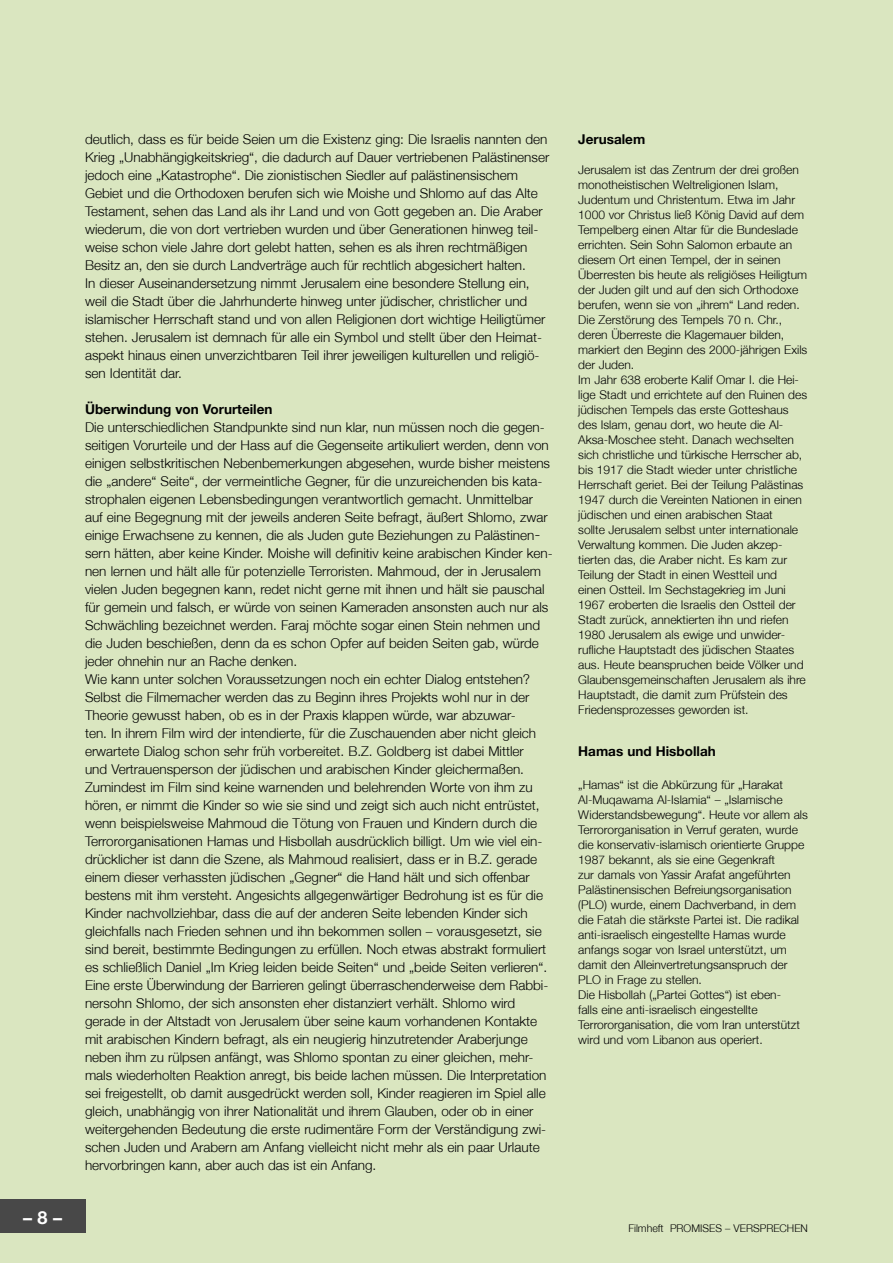
<style>
.page{position:relative;width:893px;height:1263px;background:#dae6c0}
.page>*{position:absolute;margin:0;border:0;box-sizing:border-box;transform-origin:0 0}
.t1{font:700 18px "Helvetica Neue";color:#fff}
.Fließtext{font:300 13.5px/18px "Helvetica Neue";color:#000}
.Headline_2{font:700 13.5px "Helvetica Neue";color:#000}
.Glossar_Headline{font:700 13.5px "Helvetica Neue";color:#000}
.Glossar_Fließtext{font:300 12px/15px "Helvetica Neue";color:#000}
.t2{font:300 10.65px "Helvetica Neue";color:#000}
</style>
<div class="page">
<div style="left:0;top:1199px;width:85px;height:34px;background:#484848"></div>
<h1 class="t1" style="left:23px;top:1206px;width:41px">– 8 –</h1>
<p class="Fließtext" style="left:85px;top:130px;width:466px">deutlich, dass es für beide Seien um die Existenz ging: Die Israelis nannten den Krieg „Unabhängigkeitskrieg“, die dadurch auf Dauer vertriebenen Palästinenser jedoch eine „Katastrophe“. Die zionistischen Siedler auf palästinensischem Gebiet und die Orthodoxen berufen sich wie Moishe und Shlomo auf das Alte Testament, sehen das Land als ihr Land und von Gott gegeben an. Die Araber wiederum, die von dort vertrieben wurden und über Generationen hinweg teil&shy;weise schon viele Jahre dort gelebt hatten, sehen es als ihren rechtmäßigen Besitz an, den sie durch Landverträge auch für rechtlich abgesichert halten.<br>In dieser Auseinandersetzung nimmt Jerusalem eine besondere Stellung ein, weil die Stadt über die Jahrhunderte hinweg unter jüdischer, christlicher und islamischer Herrschaft stand und von allen Religionen dort wichtige Heiligtümer stehen. Jerusalem ist demnach für alle ein Symbol und stellt über den Heimat&shy;aspekt hinaus einen unverzichtbaren Teil ihrer jeweiligen kulturellen und religiö&shy;sen Identität dar.</p>
<p class="Headline_2" style="left:85px;top:401px;width:189px">Überwindung von Vorurteilen</p>
<p class="Fließtext" style="left:85px;top:418px;width:469px">Die unterschiedlichen Standpunkte sind nun klar, nun müssen noch die gegen&shy;seitigen Vorurteile und der Hass auf die Gegenseite artikuliert werden, denn von einigen selbstkritischen Nebenbemerkungen abgesehen, wurde bisher meistens die „andere“ Seite“, der vermeintliche Gegner, für die unzureichenden bis kata&shy;strophalen eigenen Lebensbedingungen verantwortlich gemacht. Unmittelbar auf eine Begegnung mit der jeweils anderen Seite befragt, äußert Shlomo, zwar einige Erwachsene zu kennen, die als Juden gute Beziehungen zu Palästinen&shy;sern hätten, aber keine Kinder. Moishe will definitiv keine arabischen Kinder ken&shy;nen lernen und hält alle für potenzielle Terroristen. Mahmoud, der in Jerusalem vielen Juden begegnen kann, redet nicht gerne mit ihnen und hält sie pauschal für gemein und falsch, er würde von seinen Kameraden ansonsten auch nur als Schwächling bezeichnet werden. Faraj möchte sogar einen Stein nehmen und die Juden beschießen, denn da es schon Opfer auf beiden Seiten gab, würde jeder ohnehin nur an Rache denken.</p>
<p class="Fließtext" style="left:85px;top:670px;width:464px">Wie kann unter solchen Voraussetzungen noch ein echter Dialog entstehen?<br>Selbst die Filmemacher werden das zu Beginn ihres Projekts wohl nur in der Theorie gewusst haben, ob es in der Praxis klappen würde, war abzuwar-<br>ten. In ihrem Film wird der intendierte, für die Zuschauenden aber nicht gleich erwartete Dialog schon sehr früh vorbereitet. B.Z. Goldberg ist dabei Mittler und Vertrauensperson der jüdischen und arabischen Kinder gleichermaßen.<br>Zumindest im Film sind keine warnenden und belehrenden Worte von ihm zu hören, er nimmt die Kinder so wie sie sind und zeigt sich auch nicht entrüstet, wenn beispielsweise Mahmoud die Tötung von Frauen und Kindern durch die Terrororganisationen Hamas und Hisbollah ausdrücklich billigt. Um wie viel ein&shy;drücklicher ist dann die Szene, als Mahmoud realisiert, dass er in B.Z. gerade einem dieser verhassten jüdischen „Gegner“ die Hand hält und sich offenbar bestens mit ihm versteht. Angesichts allgegenwärtiger Bedrohung ist es für die Kinder nachvollziehbar, dass die auf der anderen Seite lebenden Kinder sich gleichfalls nach Frieden sehnen und ihn bekommen sollen – vorausgesetzt, sie sind bereit, bestimmte Bedingungen zu erfüllen. Noch etwas abstrakt formuliert es schließlich Daniel „Im Krieg leiden beide Seiten“ und „beide Seiten verlieren“.</p>
<p class="Fließtext" style="left:85px;top:976px;width:465px">Eine erste Überwindung der Barrieren gelingt überraschenderweise dem Rabbi&shy;nersohn Shlomo, der sich ansonsten eher distanziert verhält. Shlomo wird gerade in der Altstadt von Jerusalem über seine kaum vorhandenen Kontakte mit arabischen Kindern befragt, als ein neugierig hinzutretender Araberjunge neben ihm zu rülpsen anfängt, was Shlomo spontan zu einer gleichen, mehr&shy;mals wiederholten Reaktion anregt, bis beide lachen müssen. Die Interpretation sei freigestellt, ob damit ausgedrückt werden soll, Kinder reagieren im Spiel alle gleich, unabhängig von ihrer Nationalität und ihrem Glauben, oder ob in einer weitergehenden Bedeutung die erste rudimentäre Form der Verständigung zwi&shy;schen Juden und Arabern am Anfang vielleicht nicht mehr als ein paar Urlaute hervorbringen kann, aber auch das ist ein Anfang.</p>
<p class="Glossar_Headline" style="left:578px;top:131px;width:68px">Jerusalem</p>
<p class="Glossar_Fließtext" style="left:578px;top:162px;width:231px">Jerusalem ist das Zentrum der drei großen monotheistischen Weltreligionen Islam, Judentum und Christentum. Etwa im Jahr 1000 vor Christus ließ König David auf dem Tempelberg einen Altar für die Bundeslade errichten. Sein Sohn Salomon erbaute an diesem Ort einen Tempel, der in seinen Überresten bis heute als religiöses Heiligtum der Juden gilt und auf den sich Orthodoxe berufen, wenn sie von „ihrem“ Land reden.<br>Die Zerstörung des Tempels 70 n. Chr., deren Überreste die Klagemauer bilden, markiert den Beginn des 2000-jährigen Exils der Juden.</p>
<p class="Glossar_Fließtext" style="left:578px;top:372px;width:230px">Im Jahr 638 eroberte Kalif Omar I. die Hei&shy;lige Stadt und errichtete auf den Ruinen des jüdischen Tempels das erste Gotteshaus des Islam, genau dort, wo heute die Al-Aksa-Moschee steht. Danach wechselten sich christliche und türkische Herrscher ab, bis 1917 die Stadt wieder unter christliche Herrschaft geriet. Bei der Teilung Palästinas 1947 durch die Vereinten Nationen in einen jüdischen und einen arabischen Staat<br>sollte Jerusalem selbst unter internationale Verwaltung kommen. Die Juden akzep&shy;tierten das, die Araber nicht. Es kam zur Teilung der Stadt in einen Westteil und einen Ostteil. Im Sechstagekrieg im Juni 1967 eroberten die Israelis den Ostteil der Stadt zurück, annektierten ihn und riefen 1980 Jerusalem als ewige und unwider&shy;rufliche Hauptstadt des jüdischen Staates aus. Heute beanspruchen beide Völker und Glaubensgemeinschaften Jerusalem als ihre Hauptstadt, die damit zum Prüfstein des Friedensprozesses geworden ist.</p>
<p class="Headline_2" style="left:578px;top:743px;width:139px">Hamas und Hisbollah</p>
<p class="Glossar_Fließtext" style="left:578px;top:777px;width:231px">„Hamas“ ist die Abkürzung für „Harakat Al-Muqawama Al-Islamia“ – „Islamische Widerstandsbewegung“. Heute vor allem als Terrororganisation in Verruf geraten, wurde die konservativ-islamisch orientierte Gruppe 1987 bekannt, als sie eine Gegenkraft<br>zur damals von Yassir Arafat angeführten Palästinensischen Befreiungsorganisation (PLO) wurde, einem Dachverband, in dem die Fatah die stärkste Partei ist. Die radikal anti-israelisch eingestellte Hamas wurde anfangs sogar von Israel unterstützt, um damit den Alleinvertretungsanspruch der PLO in Frage zu stellen.</p>
<p class="Glossar_Fließtext" style="left:578px;top:987px;width:223px">Die Hisbollah („Partei Gottes“) ist eben&shy;falls eine anti-israelisch eingestellte Terrororganisation, die vom Iran unterstützt wird und vom Libanon aus operiert.</p>
<p class="t2" style="left:628px;top:1221px;width:181px">Filmheft PROMISES – VERSPRECHEN</p>
</div>
